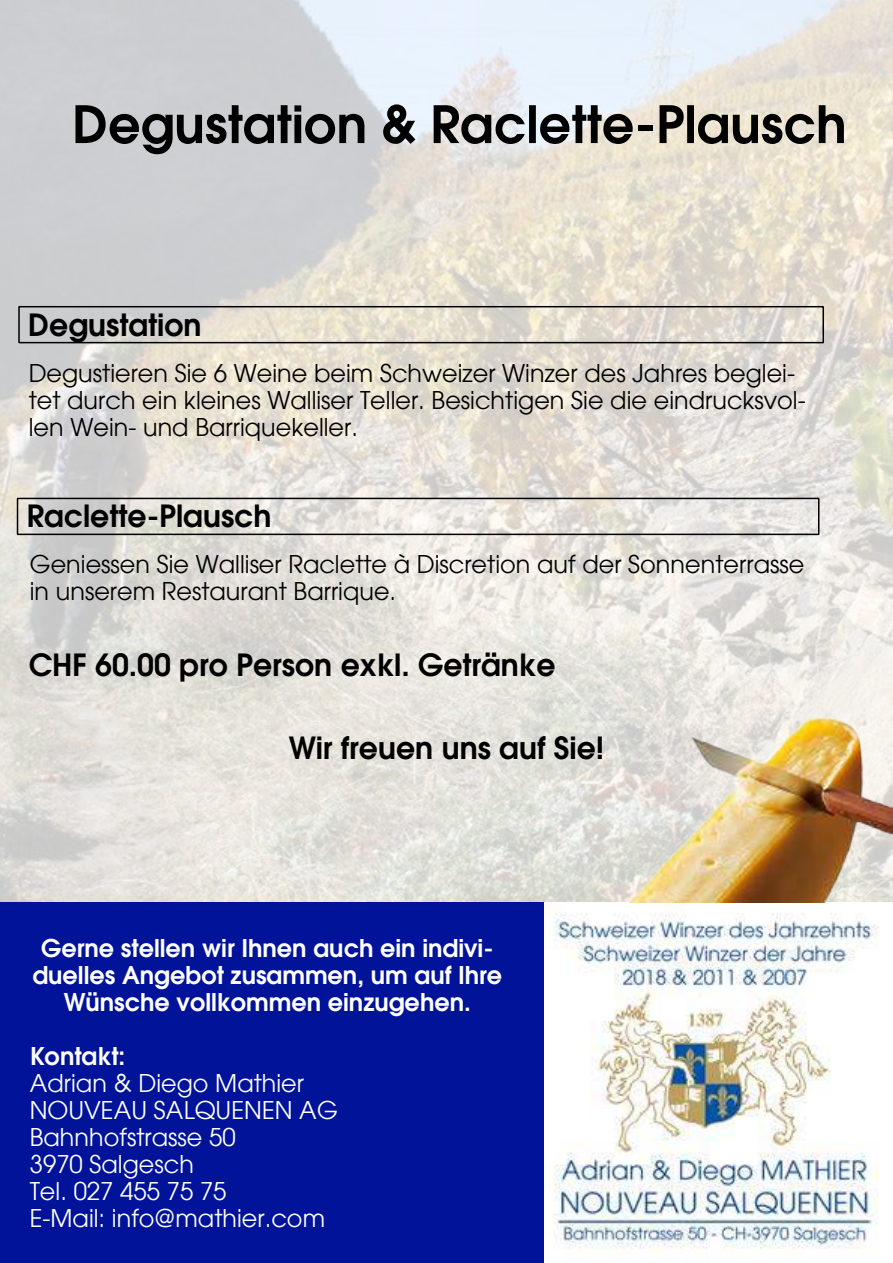
<style>
.page{position:relative;width:893px;height:1263px;background:#fff}
.page>*{position:absolute;margin:0;border:0;box-sizing:border-box;transform-origin:0 0}
.t1{font:600 51px "Avant Garde";color:#000}
.t2{font:600 30px "Avant Garde";color:#000}
.t3{font:24px/27px "Avant Garde";color:#000}
.t4{font:600 24px/27px "Avant Garde";color:#fff;text-align:center}
.t5{font:24px/27px "Avant Garde";color:#fff}
</style>
<div class="page">
<img style="left:0;top:0;width:893px;height:903px">
<div style="left:0;top:903px;width:893px;height:360px;background:#001399"></div>
<div style="left:18px;top:306px;width:806px;height:37px;border:2px solid #000"></div>
<div style="left:17px;top:498px;width:802px;height:37px;border:2px solid #000"></div>
<img style="left:544px;top:903px;width:349px;height:360px">
<img style="left:629px;top:640px;width:263px;height:263px">
<h1 class="t1" style="left:72px;top:104px;width:776px">Degustation &amp; Raclette-Plausch</h1>
<p class="t2" style="left:28px;top:313px;width:175px">Degustation</p>
<p class="t3" style="left:29px;top:361px;width:778px">Degustieren Sie 6 Weine beim Schweizer Winzer des Jahres beglei&shy;tet durch ein kleines Walliser Teller. Besichtigen Sie die eindrucksvol&shy;len Wein- und Barriquekeller.</p>
<p class="t2" style="left:27px;top:504px;width:246px">Raclette-Plausch</p>
<p class="t3" style="left:30px;top:553px;width:776px">Geniessen Sie Walliser Raclette à Discretion auf der Sonnenterrasse in unserem Restaurant Barrique.</p>
<p class="t2" style="left:29px;top:653px;width:528px">CHF 60.00 pro Person exkl. Getränke</p>
<p class="t2" style="left:289px;top:736px;width:317px">Wir freuen uns auf Sie!</p>
<p class="t4" style="left:32px;top:936px;width:471px">Gerne stellen wir Ihnen auch ein indivi&shy;duelles Angebot zusammen, um auf Ihre<br>Wünsche vollkommen einzugehen.</p>
<p class="t4" style="left:30px;top:1045px;width:97px">Kontakt:</p>
<p class="t5" style="left:30px;top:1072px;width:310px">Adrian &amp; Diego Mathier<br>NOUVEAU SALQUENEN AG<br>Bahnhofstrasse 50<br>3970 Salgesch<br>Tel. 027 455 75 75<br>E-Mail: info@mathier.com</p>
</div>
